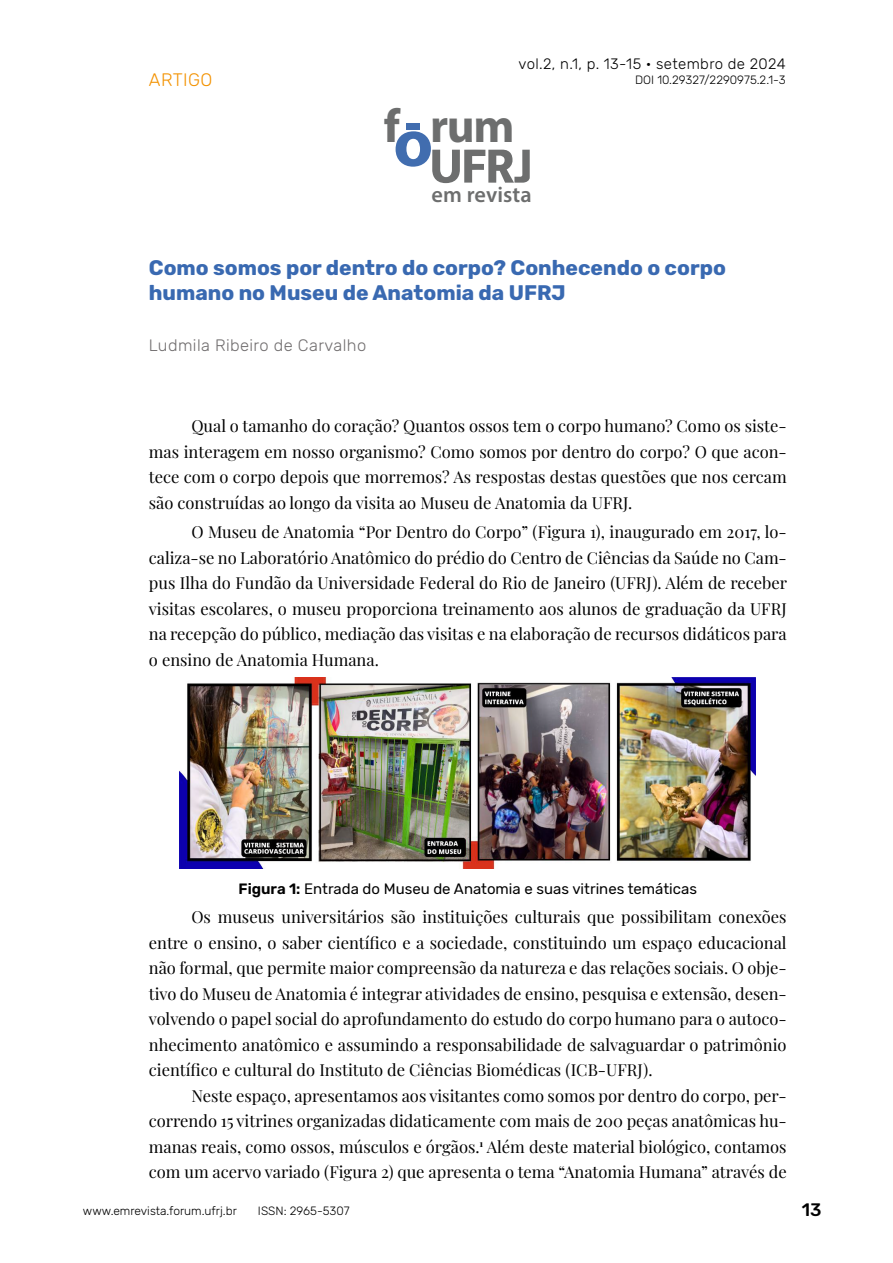
<style>
.page{position:relative;width:893px;height:1263px;background:#fff}
.page>*{position:absolute;margin:0;border:0;box-sizing:border-box;transform-origin:0 0}
.t1{font:700 47.85px "Myriad Pro";color:#6d6e6e}
.t2{font:600 22.2px "Myriad Pro";letter-spacing:.005em;color:#6d6e6e}
.t3{font:700 21px/25.5px "Rubik";color:#3969b1}
.t4{font:300 18px "Rubik";letter-spacing:.025em;color:#f39200}
.t5{font:500 18px "Rubik";color:#000}
.t6{font:16.5px/25.5px "Playfair Display";color:#000;text-align:justify}
.t7{font:300 16.5px "Rubik";letter-spacing:.025em;color:#716e6f}
.t8{font:15px "Rubik";color:#000}
.t9{font:300 15px "Rubik";letter-spacing:.025em;color:#000}
.t10{font:300 12px "Rubik";color:#000}
.s1{font-size:47.4px}
.s2{font-weight:600}
</style>
<div class="page">
<svg style="left:396px;top:131px;width:134px;height:52px"></svg>
<div style="left:407px;top:123px;width:13px;height:6px;background:#416daf"></div>
<img style="left:180px;top:677px;width:575px;height:192px">
<p class="t4" style="left:149px;top:70px;width:65px">ARTIGO</p>
<p class="t9" style="left:519px;top:56px;width:269px">vol.2, n.1, p. 13-15 • setembro de 2024</p>
<p class="t10" style="left:635px;top:73px;width:152px">DOI 10.29327/2290975.2.1-3</p>
<h1 class="t1" style="left:384px;top:95px;width:132px"><span class="s1">f</span> rum</h1>
<h2 class="t2" style="left:431px;top:181px;width:102px">em revista</h2>
<p class="t3" style="left:149px;top:255px;width:578px">Como somos por dentro do corpo? Conhecendo o corpo humano no Museu de Anatomia da UFRJ</p>
<p class="t7" style="left:149px;top:336px;width:219px">Ludmila Ribeiro de Carvalho</p>
<p class="t6" style="left:149px;top:412px;width:639px;text-indent:43px">Qual o tamanho do coração? Quantos ossos tem o corpo humano? Como os siste&shy;mas interagem em nosso organismo? Como somos por dentro do corpo? O que acon&shy;tece com o corpo depois que morremos? As respostas destas questões que nos cercam são construídas ao longo da visita ao Museu de Anatomia da UFRJ.</p>
<p class="t6" style="left:149px;top:518px;width:640px;text-indent:43px">O Museu de Anatomia “Por Dentro do Corpo” (Figura 1), inaugurado em 2017, lo&shy;caliza-se no Laboratório Anatômico do prédio do Centro de Ciências da Saúde no Cam&shy;pus Ilha do Fundão da Universidade Federal do Rio de Janeiro (UFRJ). Além de receber visitas escolares, o museu proporciona treinamento aos alunos de graduação da UFRJ na recepção do público, mediação das visitas e na elaboração de recursos didáticos para o ensino de Anatomia Humana.</p>
<p class="t8" style="left:239px;top:880px;width:460px"><span class="s2">Figura 1:</span> Entrada do Museu de Anatomia e suas vitrines temáticas</p>
<p class="t6" style="left:149px;top:903px;width:639px;text-indent:43px">Os museus universitários são instituições culturais que possibilitam conexões entre o ensino, o saber científico e a sociedade, constituindo um espaço educacional não formal, que permite maior compreensão da natureza e das relações sociais. O obje&shy;tivo do Museu de Anatomia é integrar atividades de ensino, pesquisa e extensão, desen&shy;volvendo o papel social do aprofundamento do estudo do corpo humano para o autoco&shy;nhecimento anatômico e assumindo a responsabilidade de salvaguardar o patrimônio científico e cultural do Instituto de Ciências Biomédicas (ICB-UFRJ).</p>
<p class="t6" style="left:149px;top:1081px;width:639px;text-indent:43px">Neste espaço, apresentamos aos visitantes como somos por dentro do corpo, per&shy;correndo 15 vitrines organizadas didaticamente com mais de 200 peças anatômicas hu&shy;manas reais, como ossos, músculos e órgãos.<sup>1</sup> Além deste material biológico, contamos com um acervo variado (Figura 2) que apresenta o tema “Anatomia Humana” através de</p>
<p class="t10" style="left:83px;top:1204px;width:155px">www.emrevista.forum.ufrj.br</p>
<p class="t10" style="left:258px;top:1204px;width:93px">ISSN: 2965-5307</p>
<p class="t5" style="left:802px;top:1199px;width:21px">13</p>
</div>
